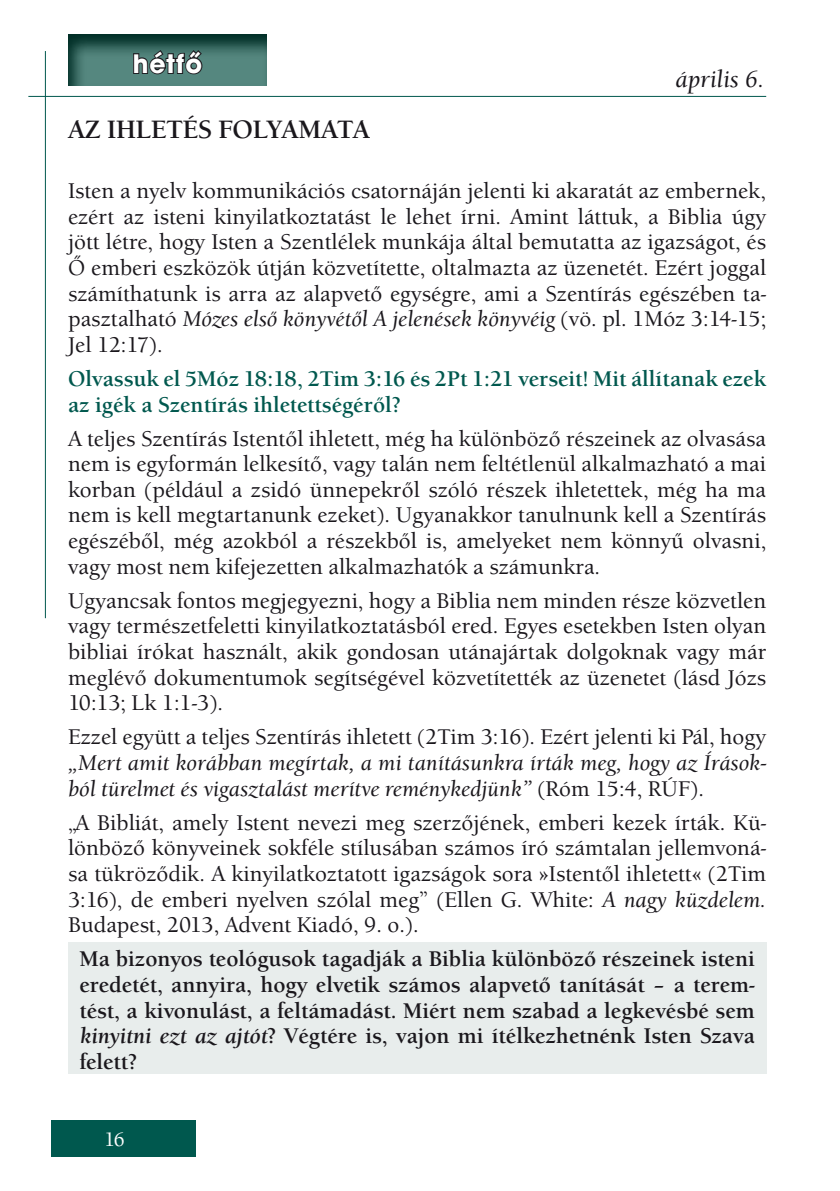
<style>
.page{position:relative;width:840px;height:1191px;background:#fff}
.page>*{position:absolute;margin:0;border:0;box-sizing:border-box;transform-origin:0 0}
.t1{font:700 28px "Avant Gar Got Itc TEE";letter-spacing:.04em;color:#fff}
.t2{font:700 26px "Berkeley Old Sty Itc TEE";color:#1a171c}
.t3{font:italic 500 24px "Berkeley Old Sty Itc TEE";color:#1a171c}
.t4{font:500 22px/25.6px "Berkeley Old Sty Itc TEE";color:#1a171c;text-align:justify}
.t5{font:700 22px/25.6px "Berkeley Old Sty Itc TEE";color:#1a171c;text-align:justify}
.t6{font:italic 500 22px/25.6px "Berkeley Old Sty Itc TEE";color:#1a171c}
.t7{font:700 22px/25.6px "Berkeley Old Sty Itc TEE";color:#00584e}
.t8{font:500 20px "Berkeley Old Sty Itc TEE";color:#fff}
.s1{font-style:italic}
.s2{font-style:normal}
</style>
<div class="page">
<div style="left:51px;top:1120px;width:145px;height:37px;background:#00584e"></div>
<hr style="left:28px;top:96px;width:737px;height:1px;background:#00584e">
<hr style="left:45px;top:51px;width:1px;height:567px;background:#00584e">
<div style="left:68px;top:942px;width:697px;height:131px;background:#e8edec"></div>
<svg style="left:68px;top:34px;width:199px;height:52px;background:#3b6b63"></svg>
<svg style="left:132px;top:49px;width:72px;height:27px;background:#3a5654"></svg>
<p class="t1" style="left:133px;top:46px;width:71px">hétfő</p>
<p class="t2" style="left:68px;top:115px;width:303px">AZ IHLETÉS FOLYAMATA</p>
<p class="t3" style="left:675px;top:65px;width:90px">április 6.</p>
<p class="t4" style="left:68px;top:178px;width:699px">Isten a nyelv kommunikációs csatornáján jelenti ki akaratát az embernek, ezért az isteni kinyilatkoztatást le lehet írni. Amint láttuk, a Biblia úgy jött létre, hogy Isten a Szentlélek munkája által bemutatta az igazságot, és Ő emberi eszközök útján közvetítette, oltalmazta az üzenetét. Ezért joggal számíthatunk is arra az alapvető egységre, ami a Szentírás egészében ta&shy;pasztalható <span class="s1">Mózes első könyvétől A jelenések könyvéig</span> (vö. pl. 1Móz 3:14-15; Jel 12:17).</p>
<p class="t7" style="left:68px;top:366px;width:699px">Olvassuk el 5Móz 18:18, 2Tim 3:16 és 2Pt 1:21 verseit! Mit állítanak ezek az igék a Szentírás ihletettségéről?</p>
<p class="t4" style="left:68px;top:425px;width:699px">A teljes Szentírás Istentől ihletett, még ha különböző részeinek az olvasása nem is egyformán lelkesítő, vagy talán nem feltétlenül alkalmazható a mai korban (például a zsidó ünnepekről szóló részek ihletettek, még ha ma nem is kell megtartanunk ezeket). Ugyanakkor tanulnunk kell a Szentírás egészéből, még azokból a részekből is, amelyeket nem könnyű olvasni, vagy most nem kifejezetten alkalmazhatók a számunkra.</p>
<p class="t4" style="left:68px;top:588px;width:699px">Ugyancsak fontos megjegyezni, hogy a Biblia nem minden része közvetlen vagy természetfeletti kinyilatkoztatásból ered. Egyes esetekben Isten olyan bibliai írókat használt, akik gondosan utánajártak dolgoknak vagy már meglévő dokumentumok segítségével közvetítették az üzenetet (lásd Józs 10:13; Lk 1:1-3).</p>
<p class="t4" style="left:68px;top:724px;width:699px">Ezzel együtt a teljes Szentírás ihletett (2Tim 3:16). Ezért jelenti ki Pál, hogy</p>
<p class="t6" style="left:68px;top:750px;width:699px">„Mert amit korábban megírtak, a mi tanításunkra írták meg, hogy az Írások&shy;ból türelmet és vigasztalást merítve reménykedjünk” <span class="s2">(Róm 15:4, RÚF).</span></p>
<p class="t4" style="left:68px;top:809px;width:699px">„A Bibliát, amely Istent nevezi meg szerzőjének, emberi kezek írták. Kü&shy;lönböző könyveinek sokféle stílusában számos író számtalan jellemvoná&shy;sa tükröződik. A kinyilatkoztatott igazságok sora »Istentől ihletett« (2Tim 3:16), de emberi nyelven szólal meg” (Ellen G. White: <span class="s1">A nagy küzdelem.<br></span>Budapest, 2013, Advent Kiadó, 9. o.).</p>
<p class="t5" style="left:79px;top:946px;width:676px">Ma bizonyos teológusok tagadják a Biblia különböző részeinek isteni eredetét, annyira, hogy elvetik számos alapvető tanítását – a terem&shy;tést, a kivonulást, a feltámadást. Miért nem szabad a legkevésbé sem <span class="s1">kinyitni ezt az ajtót</span>? Végtére is, vajon mi ítélkezhetnénk Isten Szava felett?</p>
<p class="t8" style="left:104px;top:1128px;width:22px">16</p>
</div>
